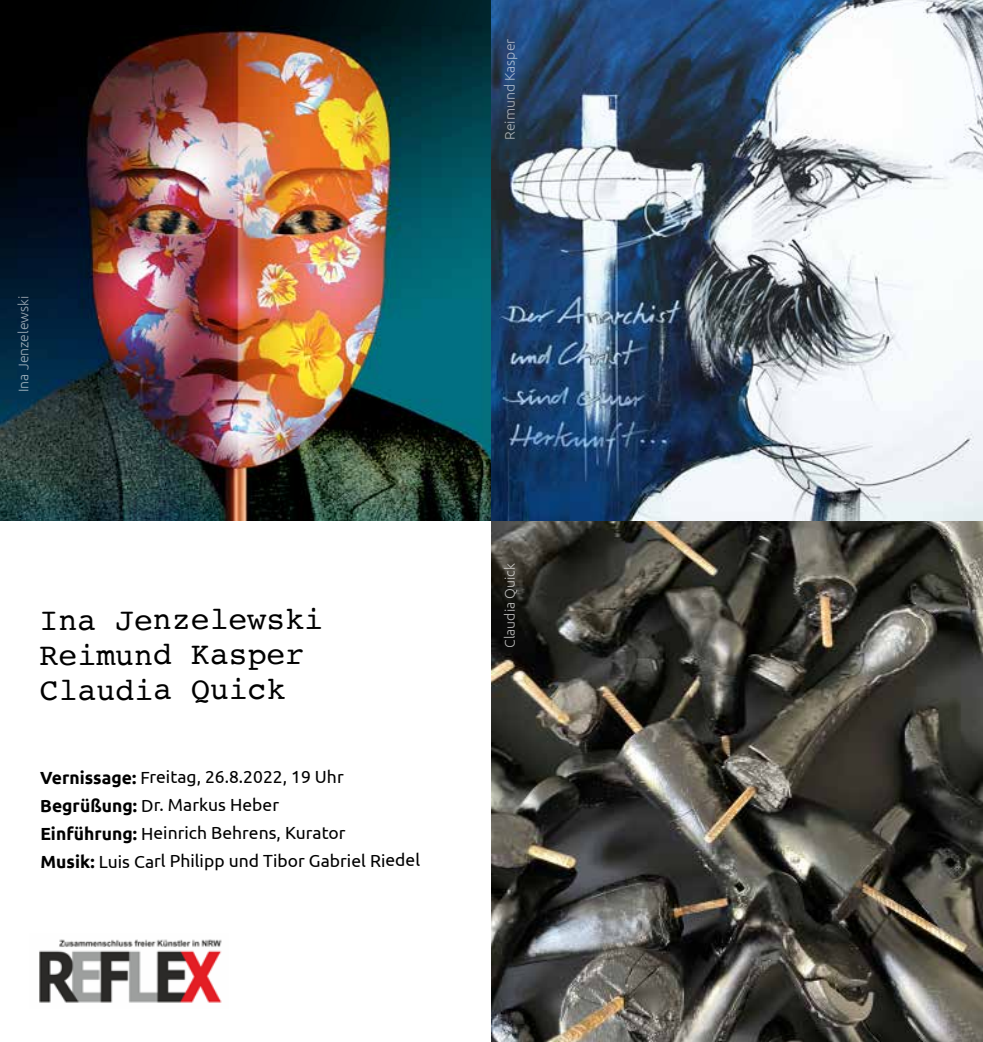
<style>
.page{position:relative;width:983px;height:1042px;background:#fff}
.page>*{position:absolute;margin:0;border:0;box-sizing:border-box;transform-origin:0 0}
.t1{font:31.5px/35px "Courier";letter-spacing:-.005em;color:#000}
.t2{font:17.5px/28px "Ubuntu";letter-spacing:-.005em;color:#000}
.t3{font:300 14px "Ubuntu";color:#fff}
.s1{font-weight:700}
</style>
<div class="page">
<img style="left:491px;top:0;width:491px;height:1042px">
<img style="left:0;top:25px;width:491px;height:496px">
<img style="left:0;top:0;width:491px;height:25px">
<img style="left:39px;top:939px;width:183px;height:64px">
<p class="t3" style="left:15px;top:392px;width:98px;rotate:-90deg">Ina Jenzelewski</p>
<h1 class="t1" style="left:39px;top:601px;width:285px">Ina Jenzelewski<br>Reimund Kasper<br>Claudia Quick</h1>
<p class="t2" style="left:40px;top:762px;width:381px"><span class="s1">Vernissage:</span> Freitag, 26.8.2022, 19 Uhr <span class="s1">Begrüßung:</span> Dr. Markus Heber<br><span class="s1">Einführung:</span> Heinrich Behrens, Kurator<br><span class="s1">Musik:</span> Luis Carl Philipp und Tibor Gabriel Riedel</p>
<p class="t3" style="left:501px;top:140px;width:103px;rotate:-90deg">Reimund Kasper</p>
<p class="t3" style="left:501px;top:648px;width:86px;rotate:-90deg">Claudia Quick</p>
</div>
